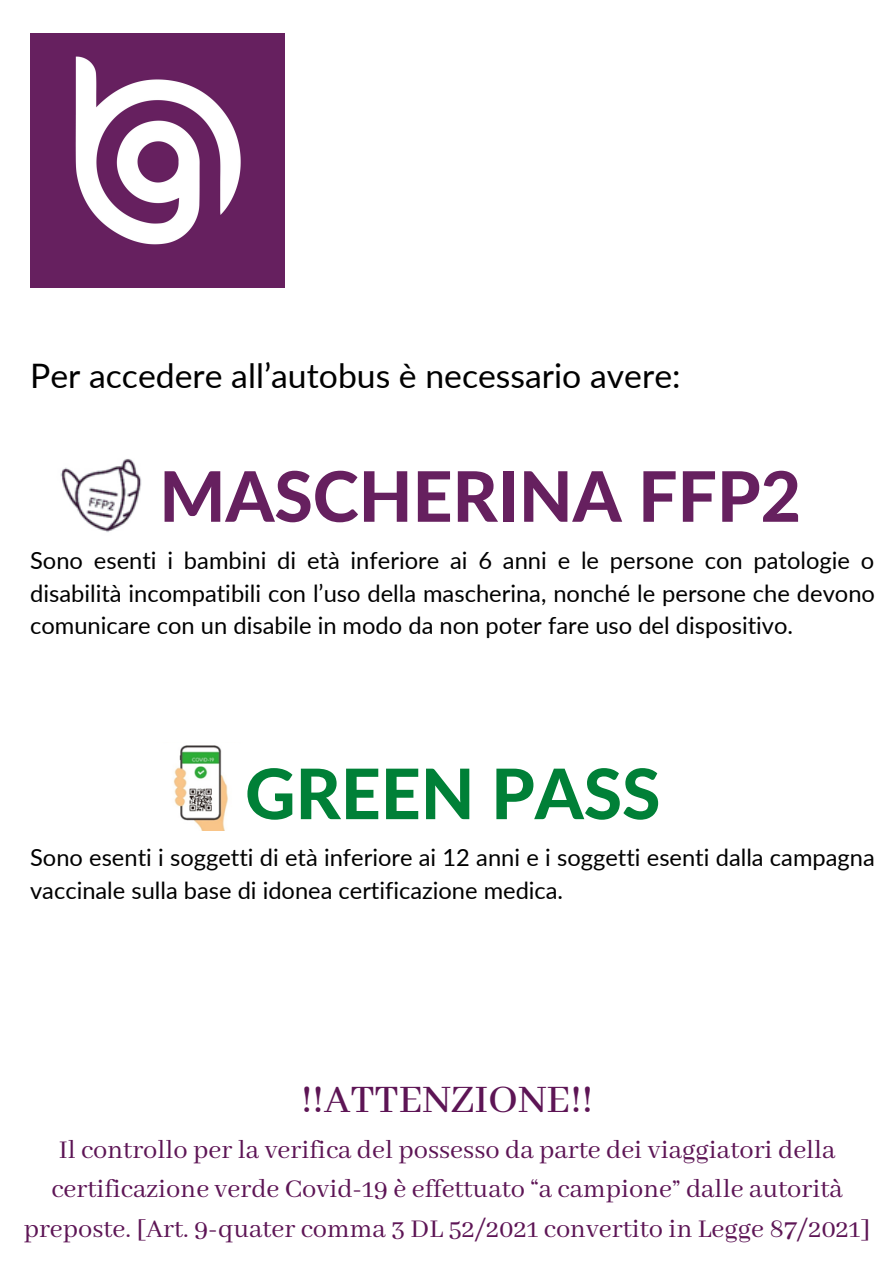
<style>
.page{position:relative;width:894px;height:1264px;background:#fff}
.page>*{position:absolute;margin:0;border:0;box-sizing:border-box;transform-origin:0 0}
.t1{font:800 69.6px "Lato";color:#66205f}
.t2{font:800 69.6px "Lato";color:#008037}
.t3{font:500 43.5px "Abhaya Libre";color:#5d1555}
.t4{font:33.75px "Lato";color:#000}
.t5{font:28.5px/39.5px "Abhaya Libre";color:#5d1555;text-align:center}
.t6{font:23.7px/32.7px "Lato";color:#000;text-align:justify}
</style>
<div class="page">
<img style="left:60px;top:458px;width:82px;height:74px">
<img style="left:173px;top:745px;width:55px;height:85px">
<img style="left:30px;top:33px;width:255px;height:255px">
<p class="t4" style="left:30px;top:354px;width:651px">Per accedere all’autobus è necessario avere:</p>
<p class="t1" style="left:159px;top:453px;width:643px">MASCHERINA FFP2</p>
<p class="t6" style="left:30px;top:543px;width:846px">Sono esenti i bambini di età inferiore ai 6 anni e le persone con patologie o disabilità incompatibili con l’uso della mascherina, nonché le persone che devono comunicare con un disabile in modo da non poter fare uso del dispositivo.</p>
<p class="t2" style="left:245px;top:750px;width:416px">GREEN PASS</p>
<p class="t6" style="left:30px;top:841px;width:845px">Sono esenti i soggetti di età inferiore ai 12 anni e i soggetti esenti dalla campagna vaccinale sulla base di idonea certificazione medica.</p>
<p class="t3" style="left:301px;top:1075px;width:293px">!!ATTENZIONE!!</p>
<p class="t5" style="left:24px;top:1130px;width:848px">Il controllo per la verifica del possesso da parte dei viaggiatori della certificazione verde Covid-19 è effettuato “a campione” dalle autorità preposte. [Art. 9-quater comma 3 DL 52/2021 convertito in Legge 87/2021]</p>
</div>
